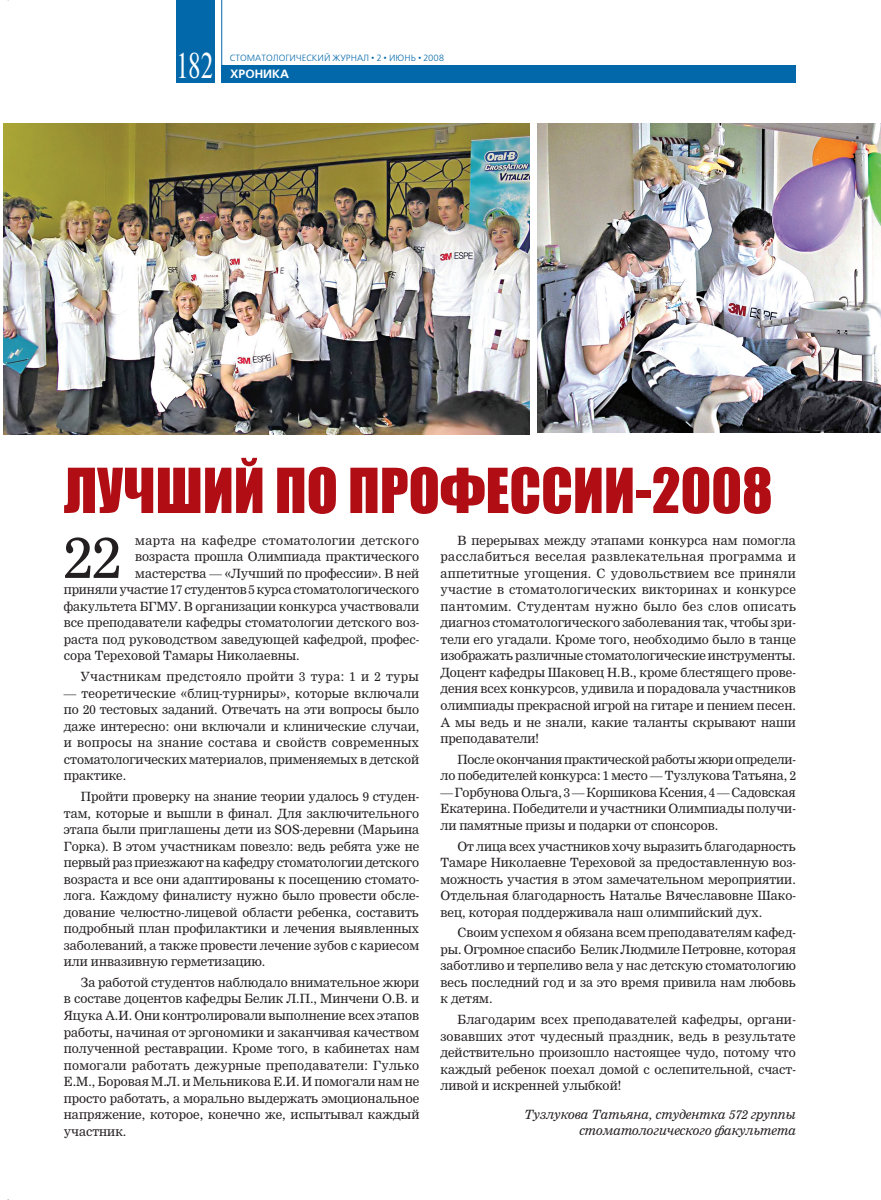
<style>
.page{position:relative;width:881px;height:1200px;background:#fff}
.page>*{position:absolute;margin:0;border:0;box-sizing:border-box;transform-origin:0 0}
.t1{font:57.3px "Impact";color:#b00d15}
.t2{font:57.15px "Nimrod Cyr";color:#231f20}
.t3{font:36px "Newton C";color:#fff;scale:.7 1}
.t4{font:12.45px/16.5px "Nimrod Cyr";color:#231f20;text-align:justify}
.t5{font:12.45px/16.5px "Nimrod Cyr";letter-spacing:-.02em;color:#231f20;text-align:right}
.t6{font:12.45px/16.5px "Nimrod Cyr MT Inclined";color:#231f20;text-align:right}
.t7{font:12.45px "Nimrod Cyr";letter-spacing:.025em;color:#231f20}
.t8{font:12.45px "Nimrod Cyr";letter-spacing:.035em;color:#231f20}
.t9{font:700 12px "Free Set C";color:#fff}
.t10{font:9px "Free Set C";color:#0368aa}
</style>
<div class="page">
<hr style="left:221px;top:0;width:1px;height:83px;background:#0368aa">
<div style="left:221px;top:65px;width:574px;height:18px;background:#0368aa"></div>
<div style="left:176px;top:0;width:38px;height:83px;background:#0368aa"></div>
<img style="left:537px;top:123px;width:343px;height:310px">
<img style="left:3px;top:123px;width:526px;height:311px">
<h3 class="t3" style="left:176px;top:46px;width:54px">182</h3>
<p class="t10" style="left:230px;top:53px;width:216px">стоматологический журнал • 2 • июнь • 2008</p>
<p class="t9" style="left:230px;top:67px;width:61px">хроника</p>
<h1 class="t1" style="left:64px;top:446px;width:710px">ЛУЧШИЙ ПО ПРОФЕССИИ-2008</h1>
<h2 class="t2" style="left:64px;top:521px;width:59px">22</h2>
<p class="t8" style="left:135px;top:532px;width:285px">марта на кафедре стоматологии детского</p>
<p class="t4" style="left:440px;top:532px;width:357px;text-indent:17px">В перерывах между этапами конкурса нам помогла расслабиться веселая развлекательная программа и аппетитные угощения. С удовольствием все приняли участие в стоматологических викторинах и конкурсе пантомим. Студентам нужно было без слов описать диагноз стоматологического заболевания так, чтобы зри&shy;тели его угадали. Кроме того, необходимо было в танце изображать различные стоматологические инструменты.<br>Доцент кафедры Шаковец Н.В., кроме блестящего прове&shy;дения всех конкурсов, удивила и порадовала участников олимпиады прекрасной игрой на гитаре и пением песен.<br>А мы ведь и не знали, какие таланты скрывают наши преподаватели!</p>
<p class="t5" style="left:440px;top:750px;width:357px">После окончания практической работы жюри определи&shy;ло победителей конкурса: 1 место — Тузлукова Татьяна, 2</p>
<p class="t4" style="left:440px;top:783px;width:357px">— Горбунова Ольга, 3 — Коршикова Ксения, 4 — Садовская Екатерина. Победители и участники Олимпиады получи&shy;ли памятные призы и подарки от спонсоров.</p>
<p class="t4" style="left:440px;top:837px;width:357px;text-indent:17px">От лица всех участников хочу выразить благодарность Тамаре Николаевне Тереховой за предоставленную воз&shy;можность участия в этом замечательном мероприятии.<br>Отдельная благодарность Наталье Вячеславовне Шако&shy;вец, которая поддерживала наш олимпийский дух.</p>
<p class="t4" style="left:440px;top:924px;width:357px;text-indent:17px">Своим успехом я обязана всем преподавателям кафед&shy;ры. Огромное спасибо Белик Людмиле Петровне, которая заботливо и терпеливо вела у нас детскую стоматологию весь последний год и за это время привила нам любовь к детям.</p>
<p class="t4" style="left:440px;top:1011px;width:357px;text-indent:17px">Благодарим всех преподавателей кафедры, органи&shy;зовавших этот чудесный праздник, ведь в результате действительно произошло настоящее чудо, потому что каждый ребенок поехал домой с ослепительной, счаст&shy;ливой и искренней улыбкой!</p>
<p class="t6" style="left:524px;top:1105px;width:273px">Тузлукова Татьяна, студентка 572 группы стоматологического факультета</p>
<p class="t4" style="left:135px;top:548px;width:285px">возраста прошла Олимпиада практического</p>
<p class="t4" style="left:135px;top:565px;width:285px">мастерства — «Лучший по профессии». В ней</p>
<p class="t4" style="left:64px;top:581px;width:357px">приняли участие 17 студентов 5 курса стоматологического</p>
<p class="t4" style="left:64px;top:598px;width:357px">факультета БГМУ. В организации конкурса участвовали</p>
<p class="t4" style="left:64px;top:614px;width:357px">все преподаватели кафедры стоматологии детского воз-</p>
<p class="t4" style="left:64px;top:631px;width:357px">раста под руководством заведующей кафедрой, профес-</p>
<p class="t4" style="left:64px;top:647px;width:237px">сора Тереховой Тамары Николаевны.</p>
<p class="t7" style="left:81px;top:668px;width:339px">Участникам предстояло пройти 3 тура: 1 и 2 туры</p>
<p class="t4" style="left:64px;top:684px;width:357px">— теоретические «блиц-турниры», которые включали по 20 тестовых заданий. Отвечать на эти вопросы было даже интересно: они включали и клинические случаи, и вопросы на знание состава и свойств современных стоматологических материалов, применяемых в детской практике.</p>
<p class="t4" style="left:64px;top:788px;width:357px;text-indent:17px">Пройти проверку на знание теории удалось 9 студен&shy;там, которые и вышли в финал. Для заключительного этапа были приглашены дети из SOS-деревни (Марьина Горка). В этом участникам повезло: ведь ребята уже не первый раз приезжают на кафедру стоматологии детского возраста и все они адаптированы к посещению стомато&shy;лога. Каждому финалисту нужно было провести обсле&shy;дование челюстно-лицевой области ребенка, составить подробный план профилактики и лечения выявленных заболеваний, а также провести лечение зубов с кариесом или инвазивную герметизацию.</p>
<p class="t4" style="left:64px;top:973px;width:357px;text-indent:17px">За работой студентов наблюдало внимательное жюри в составе доцентов кафедры Белик Л.П., Минчени О.В. и Яцука А.И. Они контролировали выполнение всех этапов работы, начиная от эргономики и заканчивая качеством полученной реставрации. Кроме того, в кабинетах нам помогали работать дежурные преподаватели: Гулько Е.М., Боровая М.Л. и Мельникова Е.И. И помогали нам не просто работать, а морально выдержать эмоциональное напряжение, которое, конечно же, испытывал каждый участник.</p>
</div>
